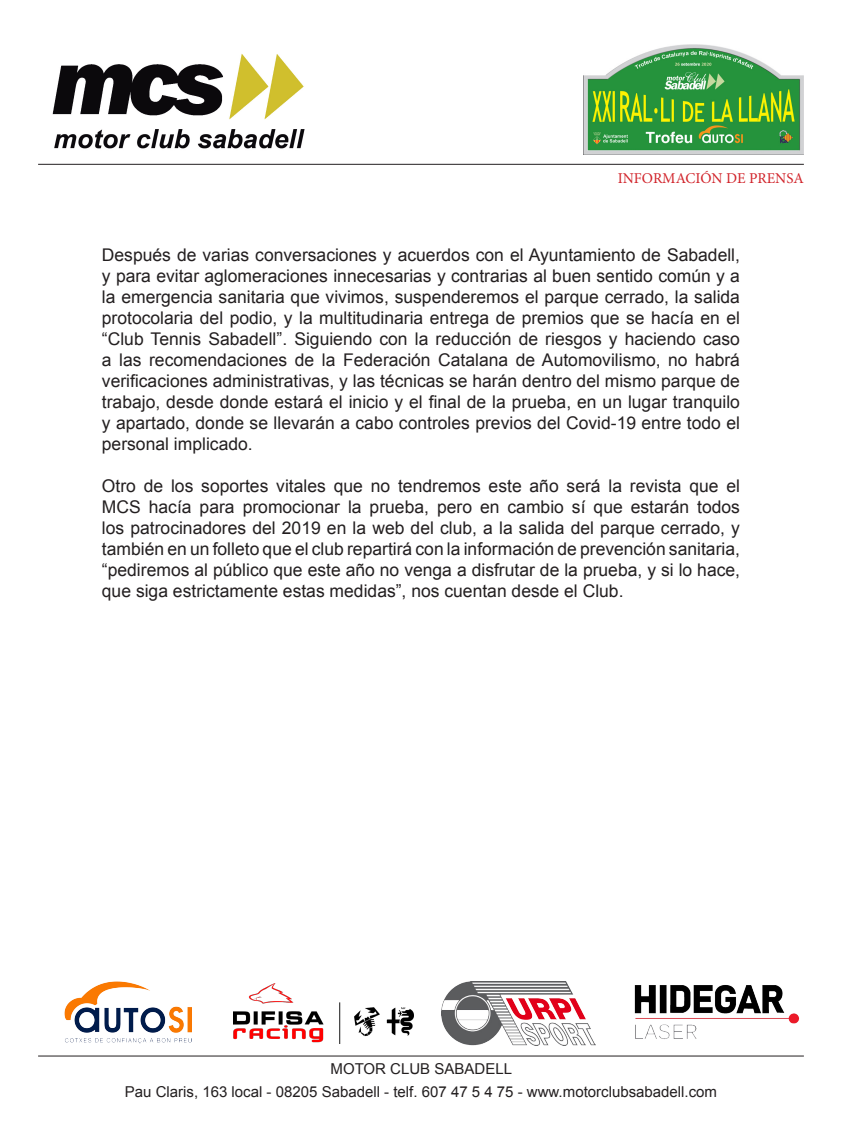
<style>
.page{position:relative;width:842px;height:1134px;background:#fff}
.page>*{position:absolute;margin:0;border:0;box-sizing:border-box;transform-origin:0 0}
.t1{font:17.5px/21px "Arial";color:#231f20;text-align:justify}
.t2{font:15px/22.5px "Arial";color:#231f20;text-align:center}
.t3{font:15px "Minion Pro";color:#d1232a}
</style>
<div class="page">
<img style="left:39px;top:54px;width:276px;height:110px">
<hr style="left:38px;top:164px;width:765px;height:1px;background:#231f20">
<hr style="left:38px;top:1055px;width:765px;height:1px;background:#231f20">
<img style="left:583px;top:44px;width:220px;height:110px">
<img style="left:65px;top:981px;width:127px;height:63px">
<img style="left:233px;top:984px;width:180px;height:59px">
<img style="left:441px;top:981px;width:155px;height:64px">
<img style="left:634px;top:985px;width:166px;height:54px">
<p class="t3" style="left:617px;top:168px;width:188px">INFORMACIÓN DE PRENSA</p>
<p class="t1" style="left:102px;top:244px;width:639px">Después de varias conversaciones y acuerdos con el Ayuntamiento de Sabadell, y para evitar aglomeraciones innecesarias y contrarias al buen sentido común y a la emergencia sanitaria que vivimos, suspenderemos el parque cerrado, la salida protocolaria del podio, y la multitudinaria entrega de premios que se hacía en el “Club Tennis Sabadell”. Siguiendo con la reducción de riesgos y haciendo caso a las recomendaciones de la Federación Catalana de Automovilismo, no habrá verificaciones administrativas, y las técnicas se harán dentro del mismo parque de trabajo, desde donde estará el inicio y el final de la prueba, en un lugar tranquilo y apartado, donde se llevarán a cabo controles previos del Covid-19 entre todo el personal implicado.</p>
<p class="t1" style="left:102px;top:475px;width:639px">Otro de los soportes vitales que no tendremos este año será la revista que el MCS hacía para promocionar la prueba, pero en cambio sí que estarán todos los patrocinadores del 2019 en la web del club, a la salida del parque cerrado, y también en un folleto que el club repartirá con la información de prevención sanitaria, “pediremos al público que este año no venga a disfrutar de la prueba, y si lo hace, que siga estrictamente estas medidas”, nos cuentan desde el Club.</p>
<p class="t2" style="left:125px;top:1058px;width:593px">MOTOR CLUB SABADELL<br>Pau Claris, 163 local - 08205 Sabadell - telf. 607 47 5 4 75 - www.motorclubsabadell.com</p>
</div>
